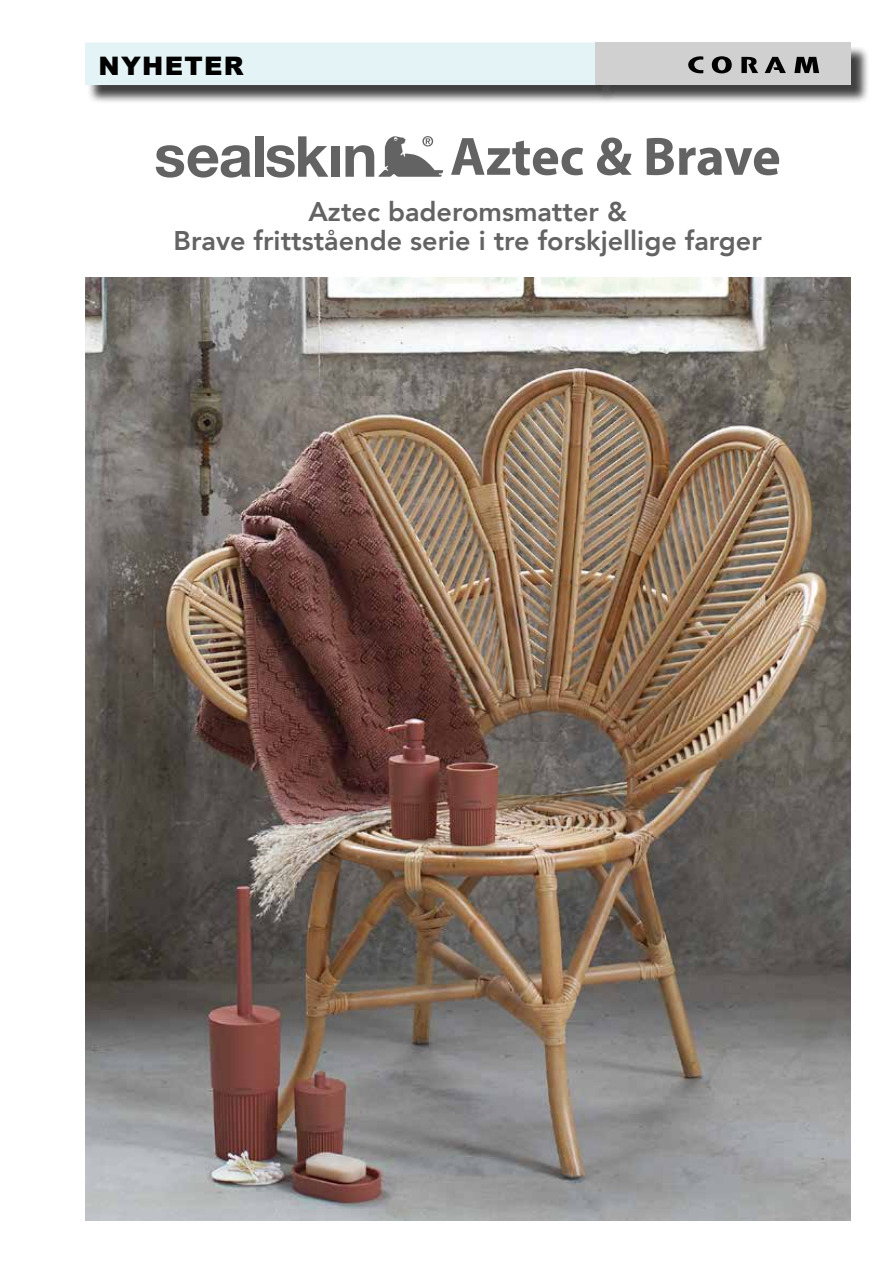
<style>
.page{position:relative;width:893px;height:1263px;background:#fff}
.page>*{position:absolute;margin:0;border:0;box-sizing:border-box;transform-origin:0 0}
.t1{font:700 54.3px "Myriad Pro";color:#646363}
.t2{font:800 27px/28.5px "Avenir";color:#646363;text-align:center}
.t3{font:900 25.5px "Arial";letter-spacing:.05em;color:#000}
</style>
<div class="page">
<img style="left:85px;top:277px;width:765px;height:943px">
<div style="left:87px;top:45px;width:528px;height:59px;background:#000;opacity:.75"></div>
<div style="left:85px;top:43px;width:511px;height:42px;background:#e4f3f5"></div>
<div style="left:597px;top:45px;width:273px;height:59px;background:#000;opacity:.75"></div>
<div style="left:595px;top:43px;width:256px;height:42px;background:#d0d0d0"></div>
<svg style="left:688px;top:56px;width:15px;height:17px"></svg>
<svg style="left:741px;top:57px;width:17px;height:16px"></svg>
<svg style="left:794px;top:57px;width:25px;height:16px"></svg>
<svg style="left:712px;top:56px;width:20px;height:17px"></svg>
<svg style="left:765px;top:57px;width:21px;height:16px"></svg>
<svg style="left:156px;top:145px;width:95px;height:33px"></svg>
<div style="left:255px;top:136px;width:9px;height:41px;background:#646363"></div>
<svg style="left:266px;top:136px;width:62px;height:42px"></svg>
<div style="left:332px;top:146px;width:8px;height:31px;background:#646363"></div>
<svg style="left:345px;top:136px;width:98px;height:41px"></svg>
<p class="t3" style="left:99px;top:47px;width:147px">NYHETER</p>
<h1 class="t1" style="left:450px;top:121px;width:332px">Aztec &amp; Brave</h1>
<p class="t2" style="left:174px;top:198px;width:590px">Aztec baderomsmatter &amp;<br>Brave frittstående serie i tre forskjellige farger</p>
</div>
